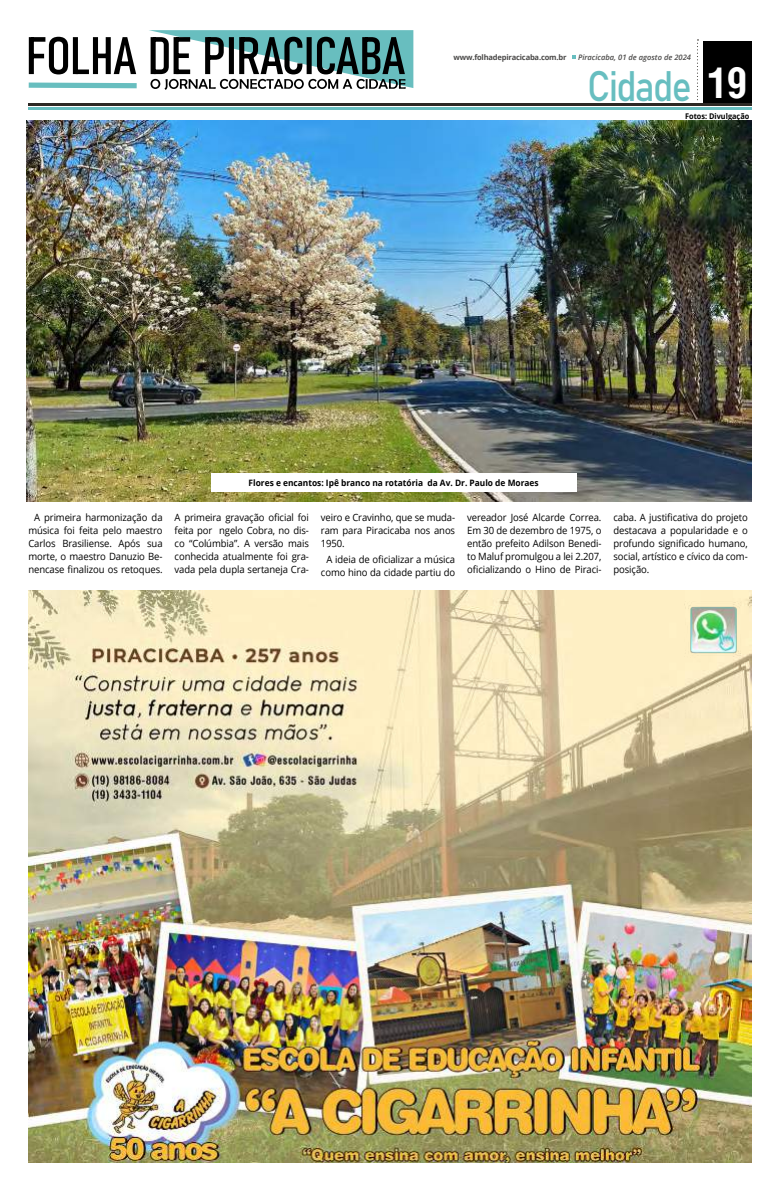
<style>
.page{position:relative;width:780px;height:1191px;background:#fff}
.page>*{position:absolute;margin:0;border:0;box-sizing:border-box;transform-origin:0 0}
.t1{font:42.1px "Bahnschrift";letter-spacing:-.045em;color:#67bec0;scale:.89 1}
.t2{font:10px/13.2px "Open Sans";letter-spacing:-.01em;color:#000;text-align:justify;scale:.95 1}
.t3{font:700 8.8px "Open Sans";color:#000;scale:.95 1}
.t4{font:700 7.8px "Open Sans";color:#000;scale:.94 1}
.t5{font:700 7.6px "Open Sans";letter-spacing:-.025em;color:#4a4948}
.t6{font:italic 600 7.6px "Open Sans";color:#4a4948}
.s1{font-family:"Arena Condensed";font-weight:700;font-size:40.6px;color:#fff}
</style>
<div class="page">
<div style="left:703px;top:41px;width:48px;height:65px;background:#000"></div>
<hr style="left:28px;top:107px;width:723px;height:2px;background:#67bec0">
<hr style="left:28px;top:103px;width:723px;height:3px;background:#2c2824">
<svg style="left:697px;top:39px;width:1px;height:62px"></svg>
<svg style="left:572px;top:55px;width:3px;height:4px"></svg>
<svg style="left:28px;top:30px;width:385px;height:60px"></svg>
<img style="left:28px;top:591px;width:723px;height:571px">
<img style="left:27px;top:121px;width:724px;height:380px">
<div style="left:211px;top:473px;width:365px;height:19px;background:#fff"></div>
<img style="left:684px;top:601px;width:58px;height:57px">
<p class="t5" style="left:453px;top:52px;width:114px">www.folhadepiracicaba.com.br</p>
<p class="t6" style="left:578px;top:52px;width:114px">Piracicaba, 01 de agosto de 2024</p>
<h1 class="t1" style="left:587px;top:55px;width:181px">Cidade <span class="s1">19</span></h1>
<p class="t3" style="left:248px;top:476px;width:307px">Flores e encantos: Ipê branco na rotatória da Av. Dr. Paulo de Moraes</p>
<p class="t4" style="left:685px;top:111px;width:70px">Fotos: Divulgação</p>
<p class="t2" style="left:28px;top:510px;width:143px;text-align:center">A primeira harmonização da música foi feita pelo maestro<br>Carlos Brasiliense. Após sua morte, o maestro Danuzio Be&shy;nencase finalizou os retoques.</p>
<p class="t2" style="left:175px;top:510px;width:143px">A primeira gravação oficial foi feita por ngelo Cobra, no dis&shy;co “Colúmbia”. A versão mais conhecida atualmente foi gra&shy;vada pela dupla sertaneja Cra-</p>
<p class="t2" style="left:321px;top:510px;width:143px">veiro e Cravinho, que se muda&shy;ram para Piracicaba nos anos 1950.</p>
<p class="t2" style="left:321px;top:552px;width:143px;text-align:center">A ideia de oficializar a música como hino da cidade partiu do</p>
<p class="t2" style="left:467px;top:510px;width:143px">vereador José Alcarde Correa.<br>Em 30 de dezembro de 1975, o então prefeito Adilson Benedi&shy;to Maluf promulgou a lei 2.207, oficializando o Hino de Piraci-</p>
<p class="t2" style="left:613px;top:510px;width:143px">caba. A justificativa do projeto destacava a popularidade e o profundo significado humano, social, artístico e cívico da com&shy;posição.</p>
</div>
